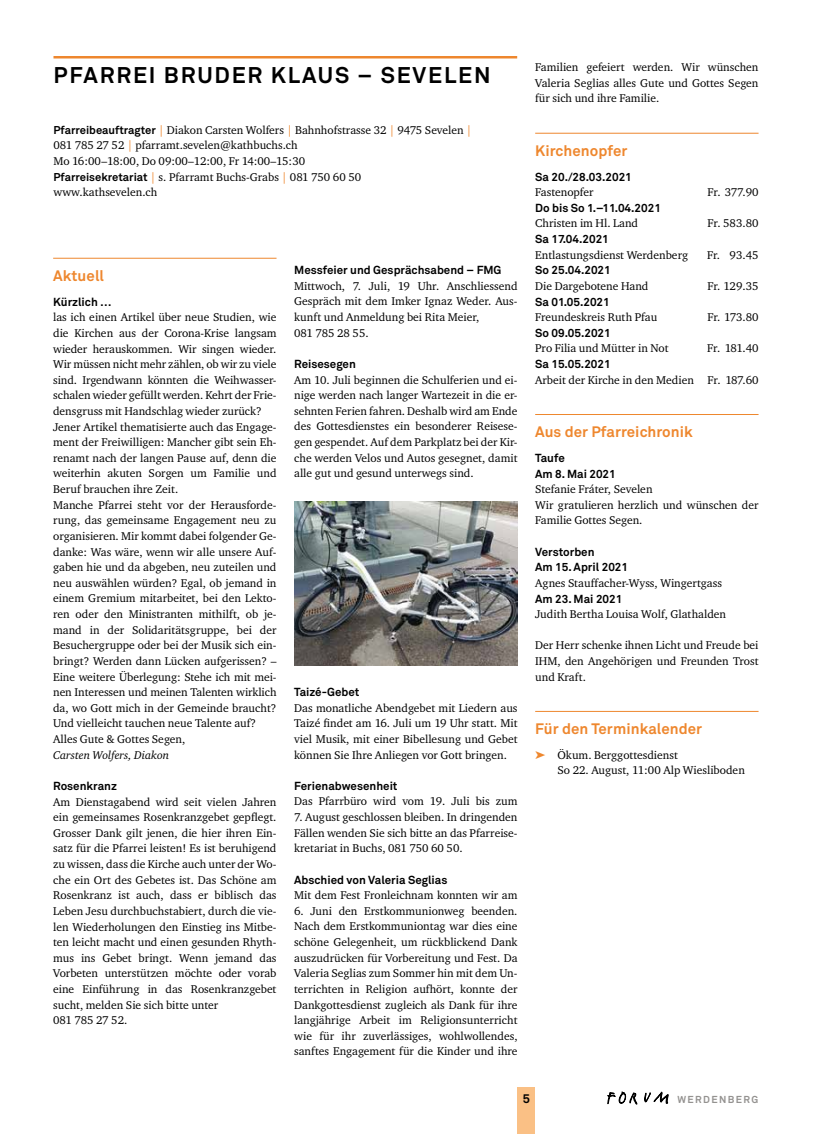
<style>
.page{position:relative;width:833px;height:1134px;background:#fff}
.page>*{position:absolute;margin:0;border:0;box-sizing:border-box;transform-origin:0 0}
.t1{font:700 22.5px "Akkurat";letter-spacing:.08em;color:#000}
.t2{font:700 15px "Akkurat";letter-spacing:.005em;color:#ee872e}
.t3{font:700 12.5px "Akkurat";color:#000}
.t4{font:11.5px/15.6px "Charter ITC";color:#000}
.t5{font:700 11.5px/15.6px "Akkurat";color:#000}
.t6{font:italic 11.5px "Charter ITC";color:#000}
.t7{font:700 10px "Akkurat";letter-spacing:.14em;color:#949290}
.s1{font-family:"Akkurat";font-weight:700;font-size:11.25px}
.s2{color:#ee872e}
</style>
<div class="page">
<svg style="left:644px;top:1092px;width:24px;height:11px"></svg>
<svg style="left:607px;top:1092px;width:30px;height:12px"></svg>
<div style="left:517px;top:1087px;width:18px;height:47px;background:#fac085"></div>
<hr style="left:53px;top:56px;width:464px;height:2px;background:#ee872e">
<hr style="left:53px;top:258px;width:223px;height:1px;background:#ee872e">
<hr style="left:535px;top:133px;width:223px;height:1px;background:#ee872e">
<hr style="left:535px;top:414px;width:223px;height:1px;background:#ee872e">
<hr style="left:535px;top:711px;width:223px;height:1px;background:#ee872e">
<img style="left:294px;top:501px;width:223px;height:164px">
<h1 class="t1" style="left:53px;top:61px;width:439px">PFARREI BRUDER KLAUS – SEVELEN</h1>
<p class="t4" style="left:53px;top:122px;width:420px"><span class="s1">Pfarreibeauftragter</span> <span class="s2">|</span> Diakon Carsten Wolfers <span class="s2">|</span> Bahnhofstrasse 32 <span class="s2">|</span> 9475 Sevelen <span class="s2">| </span>081 785 27 52 <span class="s2">|</span> pfarramt.sevelen@kathbuchs.ch<br>Mo 16:00–18:00, Do 09:00–12:00, Fr 14:00–15:30<br><span class="s1">Pfarreisekretariat</span> <span class="s2">|</span> s. Pfarramt Buchs-Grabs <span class="s2">|</span> 081 750 60 50<br>www.kathsevelen.ch</p>
<h2 class="t2" style="left:53px;top:266px;width:52px">Aktuell</h2>
<p class="t5" style="left:53px;top:294px;width:60px">Kürzlich …</p>
<p class="t4" style="left:53px;top:309px;width:225px">las ich einen Artikel über neue Studien, wie die Kirchen aus der Corona-Krise langsam wieder herauskommen. Wir singen wieder.<br>Wir müssen nicht mehr zählen, ob wir zu viele sind. Irgendwann könnten die Weihwasser&shy;schalen wieder gefüllt werden. Kehrt der Frie&shy;densgruss mit Handschlag wieder zurück?<br>Jener Artikel thematisierte auch das Engage&shy;ment der Freiwilligen: Mancher gibt sein Eh&shy;renamt nach der langen Pause auf, denn die weiterhin akuten Sorgen um Familie und Beruf brauchen ihre Zeit.<br>Manche Pfarrei steht vor der Herausforde&shy;rung, das gemeinsame Engagement neu zu organisieren. Mir kommt dabei folgender Ge&shy;danke: Was wäre, wenn wir alle unsere Auf&shy;gaben hie und da abgeben, neu zuteilen und neu auswählen würden? Egal, ob jemand in einem Gremium mitarbeitet, bei den Lekto&shy;ren oder den Ministranten mithilft, ob je&shy;mand in der Solidaritätsgruppe, bei der Besuchergruppe oder bei der Musik sich ein&shy;bringt? Werden dann Lücken aufgerissen? – Eine weitere Überlegung: Stehe ich mit mei&shy;nen Interessen und meinen Talenten wirklich da, wo Gott mich in der Gemeinde braucht?<br>Und vielleicht tauchen neue Talente auf?<br>Alles Gute &amp; Gottes Segen,</p>
<p class="t6" style="left:53px;top:748px;width:118px">Carsten Wolfers, Diakon</p>
<p class="t5" style="left:53px;top:778px;width:65px">Rosenkranz</p>
<p class="t4" style="left:53px;top:793px;width:225px">Am Dienstagabend wird seit vielen Jahren ein gemeinsames Rosenkranzgebet gepflegt.<br>Grosser Dank gilt jenen, die hier ihren Ein&shy;satz für die Pfarrei leisten! Es ist beruhigend zu wissen, dass die Kirche auch unter der Wo&shy;che ein Ort des Gebetes ist. Das Schöne am Rosenkranz ist auch, dass er biblisch das Leben Jesu durchbuchstabiert, durch die vie&shy;len Wiederholungen den Einstieg ins Mitbe&shy;ten leicht macht und einen gesunden Rhyth&shy;mus ins Gebet bringt. Wenn jemand das Vorbeten unterstützen möchte oder vorab eine Einführung in das Rosenkranzgebet sucht, melden Sie sich bitte unter<br>081 785 27 52.</p>
<p class="t5" style="left:294px;top:262px;width:209px">Messfeier und Gesprächsabend – FMG</p>
<p class="t4" style="left:294px;top:278px;width:225px">Mittwoch, 7. Juli, 19 Uhr. Anschliessend<br>Gespräch mit dem Imker Ignaz Weder. Aus&shy;kunft und Anmeldung bei Rita Meier,<br>081 785 28 55.</p>
<p class="t5" style="left:294px;top:356px;width:63px">Reisesegen</p>
<p class="t4" style="left:294px;top:372px;width:225px;text-align:justify">Am 10. Juli beginnen die Schulferien und ei&shy;nige werden nach langer Wartezeit in die er&shy;sehnten Ferien fahren. Deshalb wird am Ende des Gottesdienstes ein besonderer Reisese&shy;gen gespendet. Auf dem Parkplatz bei der Kir&shy;che werden Velos und Autos gesegnet, damit alle gut und gesund unterwegs sind.</p>
<p class="t5" style="left:294px;top:684px;width:67px">Taizé-Gebet</p>
<p class="t4" style="left:294px;top:700px;width:225px;text-align:justify">Das monatliche Abendgebet mit Liedern aus Taizé findet am 16. Juli um 19 Uhr statt. Mit viel Musik, mit einer Bibellesung und Gebet können Sie Ihre Anliegen vor Gott bringen.</p>
<p class="t5" style="left:294px;top:778px;width:105px">Ferienabwesenheit</p>
<p class="t4" style="left:294px;top:793px;width:225px">Das Pfarrbüro wird vom 19. Juli bis zum</p>
<p class="t4" style="left:294px;top:809px;width:225px;text-align:justify">7. August geschlossen bleiben. In dringenden Fällen wenden Sie sich bitte an das Pfarreise&shy;kretariat in Buchs, 081 750 60 50.</p>
<p class="t5" style="left:294px;top:871px;width:155px">Abschied von Valeria Seglias</p>
<p class="t4" style="left:294px;top:887px;width:225px">Mit dem Fest Fronleichnam konnten wir am</p>
<p class="t4" style="left:294px;top:903px;width:225px;text-align:justify">6. Juni den Erstkommunionweg beenden.<br>Nach dem Erstkommuniontag war dies eine schöne Gelegenheit, um rückblickend Dank auszudrücken für Vorbereitung und Fest. Da Valeria Seglias zum Sommer hin mit dem Un&shy;terrichten in Religion aufhört, konnte der Dankgottesdienst zugleich als Dank für ihre langjährige Arbeit im Religionsunterricht wie für ihr zuverlässiges, wohlwollendes, sanftes Engagement für die Kinder und ihre</p>
<p class="t4" style="left:535px;top:59px;width:225px;text-align:justify">Familien gefeiert werden. Wir wünschen Valeria Seglias alles Gute und Gottes Segen für sich und ihre Familie.</p>
<h2 class="t2" style="left:535px;top:141px;width:94px">Kirchenopfer</h2>
<p class="t5" style="left:535px;top:169px;width:98px">Sa 20./28.03.2021</p>
<p class="t4" style="left:535px;top:184px;width:60px">Fastenopfer</p>
<p class="t4" style="left:707px;top:184px;width:52px">Fr. 377.90</p>
<p class="t5" style="left:535px;top:200px;width:127px">Do bis So 1.–11.04.2021</p>
<p class="t4" style="left:535px;top:215px;width:104px">Christen im Hl. Land</p>
<p class="t4" style="left:707px;top:215px;width:52px">Fr. 583.80</p>
<p class="t5" style="left:535px;top:231px;width:75px">Sa 17.04.2021</p>
<p class="t4" style="left:535px;top:247px;width:154px">Entlastungsdienst Werdenberg</p>
<p class="t4" style="left:707px;top:247px;width:53px">Fr. 93.45</p>
<p class="t5" style="left:535px;top:262px;width:77px">So 25.04.2021</p>
<p class="t4" style="left:535px;top:278px;width:115px">Die Dargebotene Hand</p>
<p class="t4" style="left:707px;top:278px;width:53px">Fr. 129.35</p>
<p class="t5" style="left:535px;top:294px;width:76px">Sa 01.05.2021</p>
<p class="t4" style="left:535px;top:309px;width:124px">Freundeskreis Ruth Pfau</p>
<p class="t4" style="left:707px;top:309px;width:53px">Fr. 173.80</p>
<p class="t5" style="left:535px;top:325px;width:77px">So 09.05.2021</p>
<p class="t4" style="left:535px;top:340px;width:135px">Pro Filia und Mütter in Not</p>
<p class="t4" style="left:707px;top:340px;width:53px">Fr. 181.40</p>
<p class="t5" style="left:535px;top:356px;width:77px">Sa 15.05.2021</p>
<p class="t4" style="left:535px;top:372px;width:225px">Arbeit der Kirche in den Medien Fr. 187.60</p>
<h2 class="t2" style="left:535px;top:423px;width:159px">Aus der Pfarreichronik</h2>
<p class="t5" style="left:535px;top:450px;width:82px">Taufe<br>Am 8. Mai 2021</p>
<p class="t4" style="left:535px;top:481px;width:225px">Stefanie Fráter, Sevelen<br>Wir gratulieren herzlich und wünschen der<br>Familie Gottes Segen.</p>
<p class="t5" style="left:535px;top:544px;width:94px">Verstorben<br>Am 15. April 2021</p>
<p class="t4" style="left:535px;top:575px;width:188px">Agnes Stauffacher-Wyss, Wingertgass</p>
<p class="t5" style="left:535px;top:590px;width:89px">Am 23. Mai 2021</p>
<p class="t4" style="left:535px;top:606px;width:192px">Judith Bertha Louisa Wolf, Glathalden</p>
<p class="t4" style="left:535px;top:637px;width:225px;text-align:justify">Der Herr schenke ihnen Licht und Freude bei IHM, den Angehörigen und Freunden Trost und Kraft.</p>
<h2 class="t2" style="left:535px;top:720px;width:168px">Für den Terminkalender</h2>
<p class="t4" style="left:557px;top:747px;width:189px;text-indent:-22px"><span class="s2">➤</span> Ökum. Berggottesdienst<br>So 22. August, 11:00 Alp Wiesliboden</p>
<p class="t3" style="left:523px;top:1090px;width:9px">5</p>
<p class="t7" style="left:677px;top:1093px;width:82px">WERDENBERG</p>
</div>
